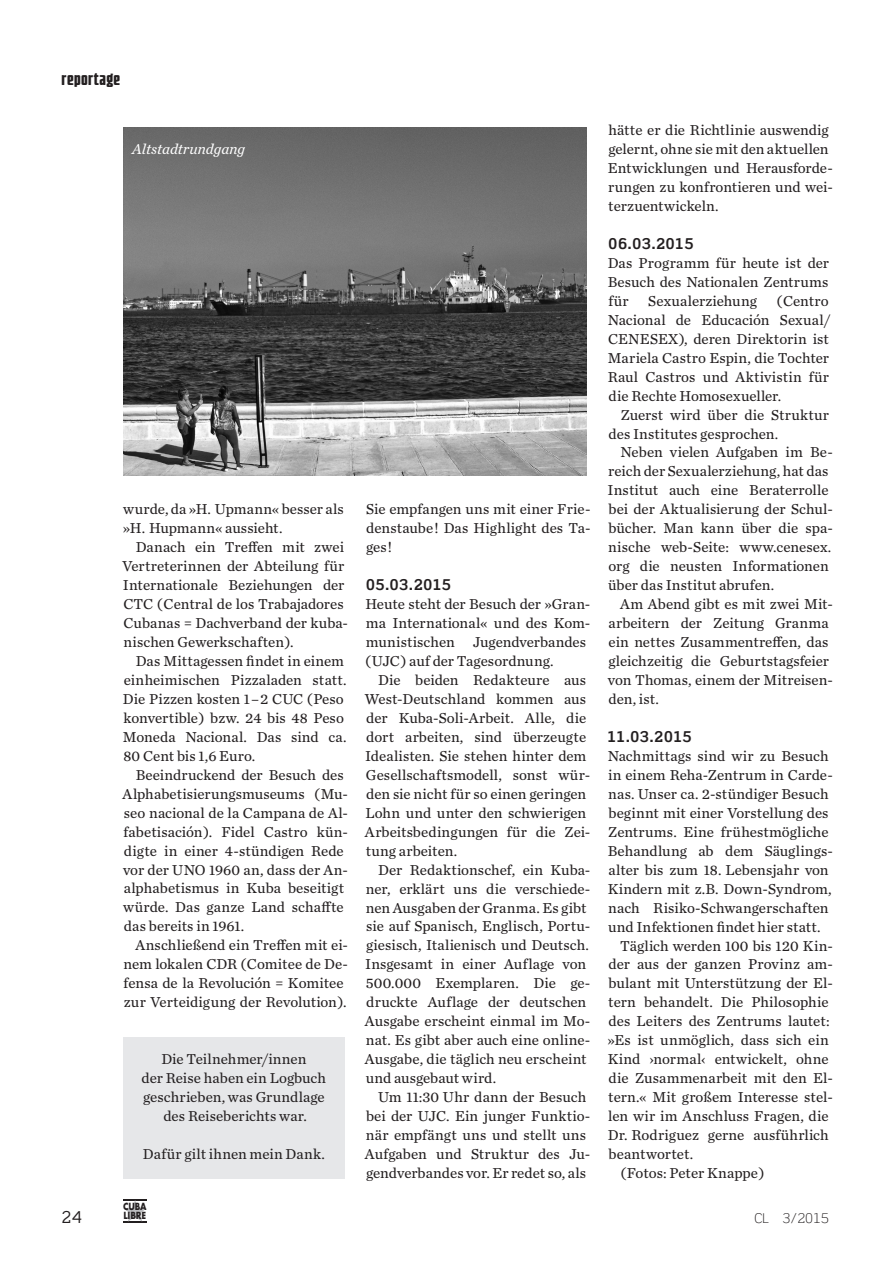
<style>
.page{position:relative;width:893px;height:1263px;background:#fff}
.page>*{position:absolute;margin:0;border:0;box-sizing:border-box;transform-origin:0 0}
.t1{font:900 16.5px "Fidel";letter-spacing:.025em;color:#231f20}
.t2{font:16.5px "Scene Pro";color:#231f20}
.t3{font:15px/18.9px "Chronicle Text G2";letter-spacing:.005em;color:#231f20}
.t4{font:700 15px "Scene Pro";letter-spacing:.01em;color:#231f20}
.t5{font:italic 15px "Chronicle Text G2";letter-spacing:-.005em;color:#fff}
.t6{font:300 13.5px "Scene Pro";color:#231f20}
.t7{font:700 10.8px/9.8px "Futura";letter-spacing:-.015em;color:#231f20;scale:.84 1}
</style>
<div class="page">
<hr style="left:123px;top:1199px;width:24px;height:2px;background:#231f20">
<svg style="left:123px;top:1200px;width:24px;height:22px"></svg>
<div style="left:123px;top:1037px;width:221px;height:142px;background:#e6e7e9"></div>
<img style="left:123px;top:128px;width:464px;height:347px">
<p class="t1" style="left:62px;top:70px;width:60px">reportage</p>
<p class="t5" style="left:132px;top:137px;width:115px">Altstadtrundgang</p>
<p class="t3" style="left:123px;top:499px;width:222px">wurde, da »H. Upmann« besser als »H. Hupmann« aussieht.</p>
<p class="t3" style="left:122px;top:537px;width:227px;text-indent:13px">Danach ein Treffen mit zwei<br>Vertreterinnen der Abteilung für<br>Internationale Beziehungen der<br>CTC ( Central de los Trabajadores<br>Cubanas = Dachverband der kuba&shy;nischen Gewerkschaften ).</p>
<p class="t3" style="left:123px;top:651px;width:225px;text-indent:13px">Das Mittagessen findet in einem einheimischen Pizzaladen statt.<br>Die Pizzen kosten 1 – 2 CUC ( Peso konvertible ) bzw. 24 bis 48 Peso<br>Moneda Nacional. Das sind ca.<br>80 Cent bis 1,6 Euro.</p>
<p class="t3" style="left:123px;top:764px;width:227px;text-indent:13px">Beeindruckend der Besuch des<br>Alphabetisierungsmuseums ( Mu&shy;seo nacional de la Campana de Al&shy;fabetisación ). Fidel Castro kün&shy;digte in einer 4-stündigen Rede vor der UNO 1960 an, dass der An&shy;alphabetismus in Kuba beseitigt würde. Das ganze Land schaffte das bereits in 1961.</p>
<p class="t3" style="left:124px;top:935px;width:226px;text-indent:12px">Anschließend ein Treffen mit ei&shy;nem lokalen CDR ( Comitee de De&shy;fensa de la Revolución = Komitee zur Verteidigung der Revolution ).</p>
<p class="t3" style="left:142px;top:1049px;width:186px;text-align:center">Die Teilnehmer/innen<br>der Reise haben ein Logbuch geschrieben, was Grundlage des Reiseberichts war.</p>
<p class="t3" style="left:143px;top:1144px;width:184px">Dafür gilt ihnen mein Dank.</p>
<p class="t3" style="left:366px;top:499px;width:226px;text-align:justify">Sie empfangen uns mit einer Frie&shy;denstaube! Das Highlight des Ta&shy;ges!</p>
<p class="t4" style="left:366px;top:575px;width:87px">05.03.2015</p>
<p class="t3" style="left:365px;top:594px;width:227px">Heute steht der Besuch der »Gran&shy;ma International« und des Kom&shy;munistischen Jugendverbandes ( UJC ) auf der Tagesordnung.</p>
<p class="t3" style="left:365px;top:670px;width:227px;text-indent:13px">Die beiden Redakteure aus<br>West-Deutschland kommen aus der Kuba-Soli-Arbeit. Alle, die dort arbeiten, sind überzeugte<br>Idealisten. Sie stehen hinter dem<br>Gesellschaftsmodell, sonst wür&shy;den sie nicht für so einen geringen<br>Lohn und unter den schwierigen<br>Arbeitsbedingungen für die Zei&shy;tung arbeiten.</p>
<p class="t3" style="left:365px;top:859px;width:227px;text-indent:13px">Der Redaktionschef, ein Kuba&shy;ner, erklärt uns die verschiede&shy;nen Ausgaben der Granma. Es gibt sie auf Spanisch, Englisch, Portu&shy;giesisch, Italienisch und Deutsch.<br>Insgesamt in einer Auflage von<br>500.000 Exemplaren. Die ge&shy;druckte Auflage der deutschen<br>Ausgabe erscheint einmal im Mo&shy;nat. Es gibt aber auch eine online-<br>Ausgabe, die täglich neu erscheint und ausgebaut wird.</p>
<p class="t3" style="left:365px;top:1087px;width:227px;text-align:center">Um 11:30 Uhr dann der Besuch bei der UJC. Ein junger Funktio&shy;när empfängt uns und stellt uns<br>Aufgaben und Struktur des Ju&shy;gendverbandes vor. Er redet so, als</p>
<p class="t3" style="left:608px;top:120px;width:227px">hätte er die Richtlinie auswendig gelernt, ohne sie mit den aktuellen<br>Entwicklungen und Herausforde&shy;rungen zu konfrontieren und wei&shy;terzuentwickeln.</p>
<p class="t4" style="left:608px;top:234px;width:87px">06.03.2015</p>
<p class="t3" style="left:608px;top:253px;width:223px;text-align:justify">Das Programm für heute ist der Besuch des Nationalen Zentrums für</p>
<p class="t3" style="left:608px;top:290px;width:224px;text-align:justify;text-indent:169px">( Centro Nacional de Educación Sexual/ CENESEX ), deren Direktorin ist Mariela Castro Espin, die Tochter Raul Castros und Aktivistin für die Rechte Homosexueller.</p>
<p class="t3" style="left:609px;top:404px;width:222px;text-indent:12px">Zuerst wird über die Struktur des Institutes gesprochen.</p>
<p class="t3" style="left:608px;top:442px;width:227px;text-indent:13px">Neben vielen Aufgaben im Be&shy;reich der Sexualerziehung, hat das<br>Institut auch eine Beraterrolle bei der Aktualisierung der Schul&shy;bücher. Man kann über die spa&shy;nische web-Seite: www.cenesex. org die neusten Informationen über das Institut abrufen.</p>
<p class="t3" style="left:608px;top:594px;width:227px;text-indent:12px">Am Abend gibt es mit zwei Mit&shy;arbeitern der Zeitung Granma ein nettes Zusammentreffen, das gleichzeitig die Geburtstagsfeier von Thomas, einem der Mitreisen&shy;den, ist.</p>
<p class="t4" style="left:607px;top:727px;width:86px">11.03.2015</p>
<p class="t3" style="left:608px;top:746px;width:222px">Nachmittags sind wir zu Besuch</p>
<p class="t3" style="left:608px;top:764px;width:226px">in einem Reha-Zentrum in Carde-</p>
<p class="t3" style="left:608px;top:783px;width:222px">nas. Unser ca. 2-stündiger Besuch</p>
<p class="t3" style="left:608px;top:802px;width:222px">beginnt mit einer Vorstellung des</p>
<p class="t3" style="left:608px;top:821px;width:222px">Zentrums. Eine frühestmögliche</p>
<p class="t3" style="left:608px;top:840px;width:227px">Behandlung ab dem Säuglings-</p>
<p class="t3" style="left:609px;top:859px;width:222px">alter bis zum 18. Lebensjahr von</p>
<p class="t3" style="left:608px;top:878px;width:225px">Kindern mit z.B. Down-Syndrom,</p>
<p class="t3" style="left:608px;top:897px;width:222px">nach Risiko-Schwangerschaften</p>
<p class="t3" style="left:608px;top:916px;width:214px">und Infektionen findet hier statt.</p>
<p class="t3" style="left:620px;top:935px;width:214px">Täglich werden 100 bis 120 Kin-</p>
<p class="t3" style="left:609px;top:954px;width:226px">der aus der ganzen Provinz am-</p>
<p class="t3" style="left:608px;top:973px;width:226px">bulant mit Unterstützung der El-</p>
<p class="t3" style="left:608px;top:992px;width:222px">tern behandelt. Die Philosophie</p>
<p class="t3" style="left:609px;top:1011px;width:223px">des Leiters des Zentrums lautet:</p>
<p class="t3" style="left:608px;top:1030px;width:223px">»Es ist unmöglich, dass sich ein</p>
<p class="t3" style="left:608px;top:1049px;width:222px">Kind ›normal‹ entwickelt, ohne</p>
<p class="t3" style="left:609px;top:1068px;width:226px">die Zusammenarbeit mit den El-</p>
<p class="t3" style="left:608px;top:1087px;width:226px">tern.« Mit großem Interesse stel-</p>
<p class="t3" style="left:608px;top:1106px;width:222px">len wir im Anschluss Fragen, die</p>
<p class="t3" style="left:608px;top:1125px;width:222px">Dr. Rodriguez gerne ausführlich</p>
<p class="t3" style="left:608px;top:1144px;width:86px">beantwortet.</p>
<p class="t3" style="left:620px;top:1163px;width:146px">( Fotos: Peter Knappe )</p>
<p class="t3" style="left:648px;top:290px;width:110px">Sexualerziehung</p>
<p class="t2" style="left:62px;top:1206px;width:22px">24</p>
<p class="t7" style="left:123px;top:1201px;width:30px">CUBA<br>LIBRE</p>
<p class="t6" style="left:754px;top:1209px;width:76px">CL 3/2015</p>
</div>
